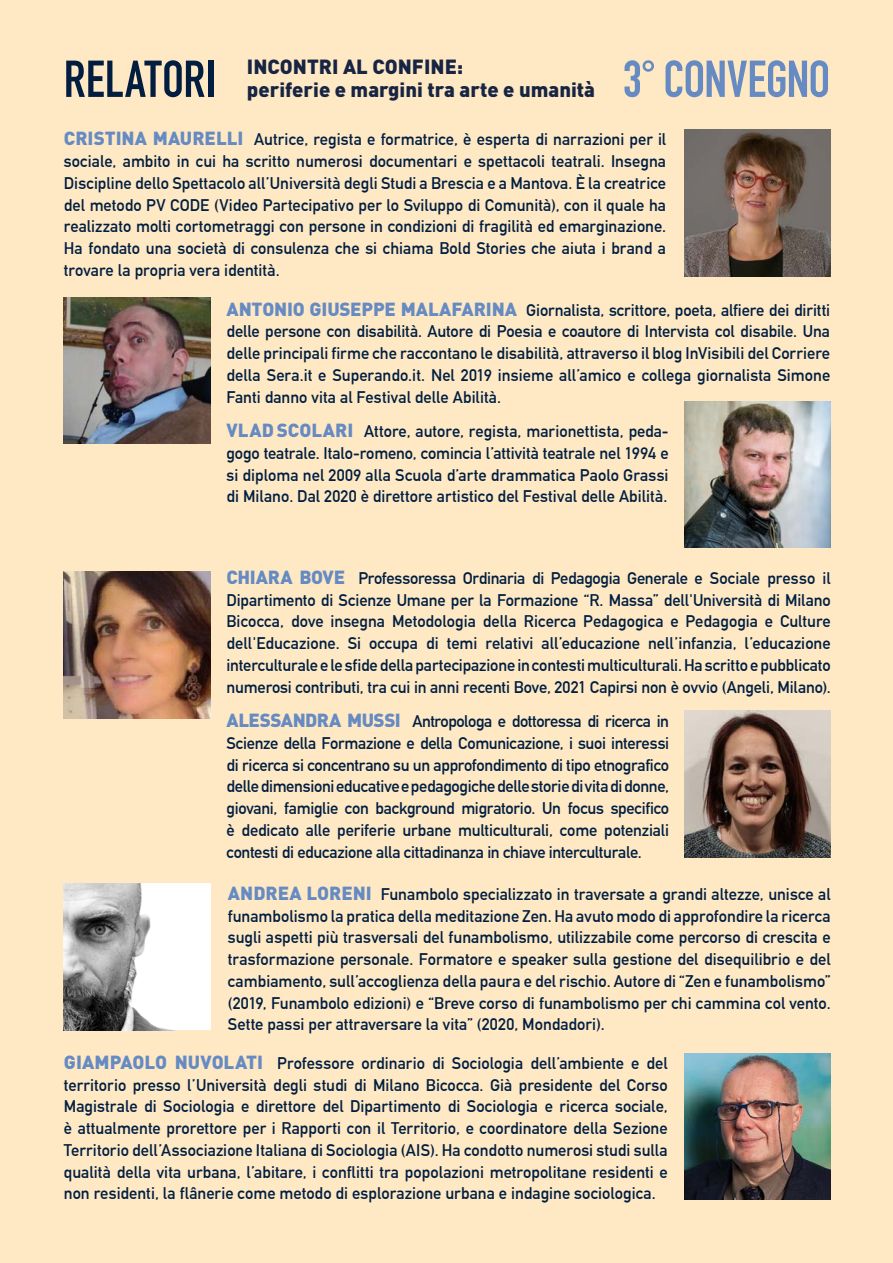
<style>
.page{position:relative;width:893px;height:1263px;background:#ffe9c4}
.page>*{position:absolute;margin:0;border:0;box-sizing:border-box;transform-origin:0 0}
.t1{font:700 51px "DIN Condensed";letter-spacing:-.015em;color:#668bc2}
.t2{font:700 51px "DIN Condensed";letter-spacing:.005em;color:#011e41}
.t3{font:900 20.25px/22.5px "DIN";color:#172543}
.t4{font:700 16.5px/21.8px "DIN Alternate";color:#011e41;text-align:justify}
.s1{font-family:"DIN";font-weight:900;font-size:18.75px;color:#668bc2}
</style>
<div class="page">
<img style="left:684px;top:1053px;width:147px;height:147px">
<img style="left:684px;top:401px;width:147px;height:147px">
<img style="left:64px;top:297px;width:147px;height:147px">
<img style="left:684px;top:711px;width:147px;height:147px">
<img style="left:64px;top:571px;width:147px;height:147px">
<div style="left:64px;top:883px;width:147px;height:147px;background:#fff"></div>
<img style="left:64px;top:883px;width:107px;height:147px">
<img style="left:684px;top:130px;width:147px;height:146px">
<h1 class="t2" style="left:64px;top:45px;width:153px">RELATORI</h1>
<p class="t3" style="left:247px;top:55px;width:350px">INCONTRI AL CONFINE:<br>periferie e margini tra arte e umanità</p>
<h1 class="t1" style="left:623px;top:45px;width:209px">3° CONVEGNO</h1>
<p class="t4" style="left:64px;top:128px;width:604px"><span class="s1">CRISTINA MAURELLI</span> Autrice, regista e formatrice, è esperta di narrazioni per il sociale, ambito in cui ha scritto numerosi documentari e spettacoli teatrali. Insegna Discipline dello Spettacolo all’Università degli Studi a Brescia e a Mantova. È la creatrice del metodo PV CODE (Video Partecipativo per lo Sviluppo di Comunità), con il quale ha realizzato molti cortometraggi con persone in condizioni di fragilità ed emarginazione.<br>Ha fondato una società di consulenza che si chiama Bold Stories che aiuta i brand a trovare la propria vera identità.</p>
<p class="t4" style="left:227px;top:298px;width:605px"><span class="s1">ANTONIO GIUSEPPE MALAFARINA</span> Giornalista, scrittore, poeta, alfiere dei diritti delle persone con disabilità. Autore di Poesia e coautore di Intervista col disabile. Una delle principali firme che raccontano le disabilità, attraverso il blog InVisibili del Corriere della Sera.it e Superando.it. Nel 2019 insieme all’amico e collega giornalista Simone Fanti danno vita al Festival delle Abilità.</p>
<p class="t4" style="left:227px;top:419px;width:444px"><span class="s1">VLAD SCOLARI</span> Attore, autore, regista, marionettista, peda&shy;gogo teatrale. Italo-romeno, comincia l’attività teatrale nel 1994 e si diploma nel 2009 alla Scuola d’arte drammatica Paolo Grassi di Milano. Dal 2020 è direttore artistico del Festival delle Abilità.</p>
<p class="t4" style="left:226px;top:566px;width:606px"><span class="s1">CHIARA BOVE</span> Professoressa Ordinaria di Pedagogia Generale e Sociale presso il Dipartimento di Scienze Umane per la Formazione “R. Massa” dell'Università di Milano Bicocca, dove insegna Metodologia della Ricerca Pedagogica e Pedagogia e Culture dell'Educazione. Si occupa di temi relativi all’educazione nell’infanzia, l’educazione interculturale e le sfide della partecipazione in contesti multiculturali. Ha scritto e pubblicato numerosi contributi, tra cui in anni recenti Bove, 2021 Capirsi non è ovvio (Angeli, Milano).</p>
<p class="t4" style="left:227px;top:709px;width:444px"><span class="s1">ALESSANDRA MUSSI</span> Antropologa e dottoressa di ricerca in Scienze della Formazione e della Comunicazione, i suoi interessi di ricerca si concentrano su un approfondimento di tipo etnografico delle dimensioni educative e pedagogiche delle storie di vita di donne, giovani, famiglie con background migratorio. Un focus specifico è dedicato alle periferie urbane multiculturali, come potenziali contesti di educazione alla cittadinanza in chiave interculturale.</p>
<p class="t4" style="left:228px;top:882px;width:604px"><span class="s1">ANDREA LORENI</span> Funambolo specializzato in traversate a grandi altezze, unisce al funambolismo la pratica della meditazione Zen. Ha avuto modo di approfondire la ricerca sugli aspetti più trasversali del funambolismo, utilizzabile come percorso di crescita e trasformazione personale. Formatore e speaker sulla gestione del disequilibrio e del cambiamento, sull’accoglienza della paura e del rischio. Autore di “Zen e funambolismo” (2019, Funambolo edizioni) e “Breve corso di funambolismo per chi cammina col vento.<br>Sette passi per attraversare la vita” (2020, Mondadori).</p>
<p class="t4" style="left:64px;top:1051px;width:605px"><span class="s1">GIAMPAOLO NUVOLATI</span> Professore ordinario di Sociologia dell’ambiente e del territorio presso l’Università degli studi di Milano Bicocca. Già presidente del Corso Magistrale di Sociologia e direttore del Dipartimento di Sociologia e ricerca sociale, è attualmente prorettore per i Rapporti con il Territorio, e coordinatore della Sezione Territorio dell’Associazione Italiana di Sociologia (AIS). Ha condotto numerosi studi sulla qualità della vita urbana, l’abitare, i conflitti tra popolazioni metropolitane residenti e non residenti, la flânerie come metodo di esplorazione urbana e indagine sociologica.</p>
</div>
